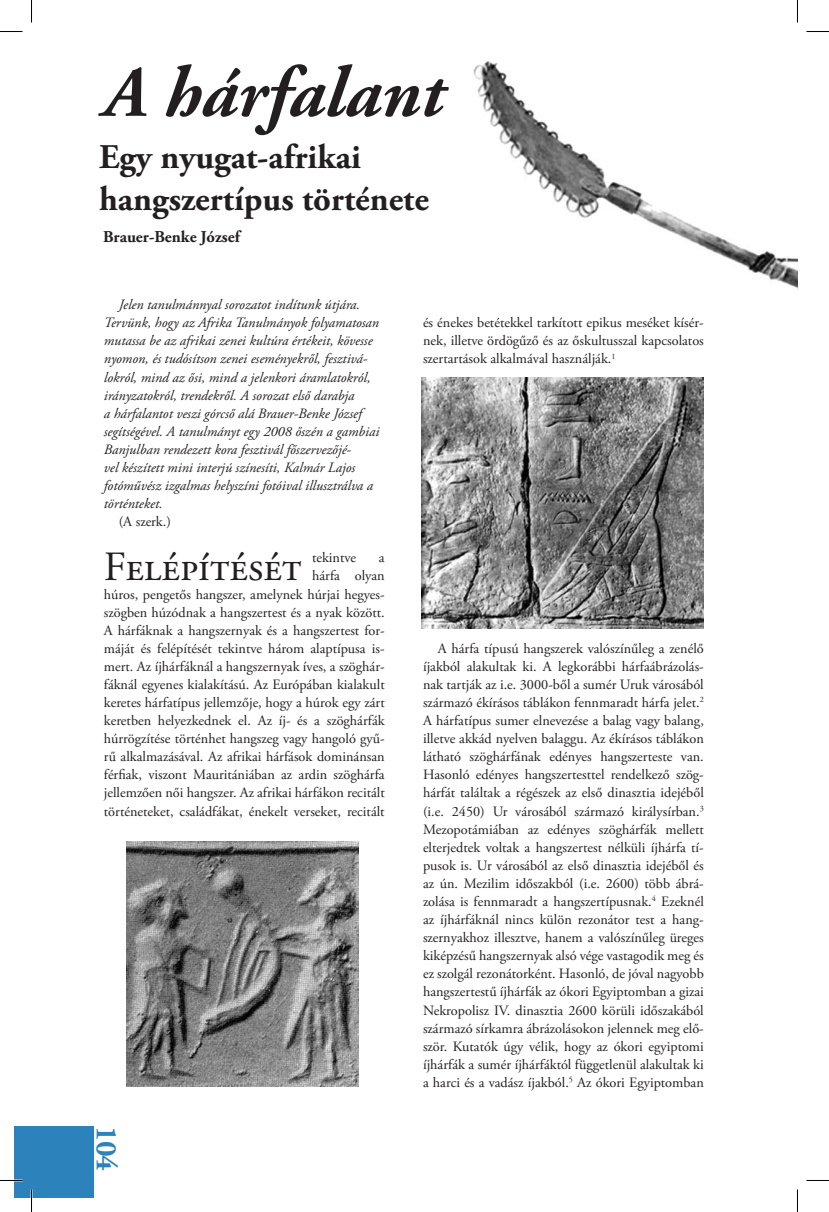
<style>
.page{position:relative;width:829px;height:1212px;background:#fff}
.page>*{position:absolute;margin:0;border:0;box-sizing:border-box;transform-origin:0 0}
.t1{font:italic 700 72px "Adobe Garamond Pro";color:#231f20}
.t2{font:41.55px "Adobe Garamond Pro";color:#231f20}
.t3{font:700 34.5px/41.4px "Adobe Garamond Pro";color:#231f20}
.t4{font:700 30px "Adobe Garamond Pro";color:#2c82bb}
.t5{font:700 16.5px "Adobe Garamond Pro";color:#231f20}
.t6{font:14.25px/18px "Adobe Garamond Pro";color:#231f20;text-align:justify}
.t7{font:italic 14.25px/18px "Adobe Garamond Pro";color:#231f20}
</style>
<div class="page">
<div style="left:14px;top:1125px;width:80px;height:72px;background:#2c82bb"></div>
<img style="left:473px;top:61px;width:324px;height:416px">
<img style="left:126px;top:841px;width:233px;height:244px">
<img style="left:421px;top:377px;width:282px;height:251px">
<svg style="left:0;top:31px;width:22px;height:1px"></svg>
<svg style="left:806px;top:31px;width:22px;height:1px"></svg>
<svg style="left:31px;top:0;width:1px;height:22px"></svg>
<svg style="left:31px;top:1189px;width:1px;height:22px"></svg>
<svg style="left:797px;top:0;width:1px;height:22px"></svg>
<svg style="left:797px;top:1189px;width:1px;height:22px"></svg>
<h1 class="t1" style="left:104px;top:51px;width:347px">A hárfalant</h1>
<h3 class="t3" style="left:99px;top:137px;width:331px">Egy nyugat-afrikai hangszertípus története</h3>
<p class="t5" style="left:103px;top:227px;width:138px">Brauer-Benke József</p>
<p class="t7" style="left:104px;top:296px;width:277px;text-indent:15px">Jelen tanulmánnyal sorozatot indítunk útjára.<br>Tervünk, hogy az Afrika Tanulmányok folyamatosan mutassa be az afrikai zenei kultúra értékeit, kövesse nyomon, és tudósítson zenei eseményekről, fesztivá&shy;lokról, mind az ősi, mind a jelenkori áramlatokról, irányzatokról, trendekről. A sorozat első darabja<br>a hárfalantot veszi górcső alá Brauer-Benke József segítségével. A tanulmányt egy 2008 őszén a gambiai Banjulban rendezett kora fesztivál főszervezőjé-<br>vel készített mini interjú színesíti, Kalmár Lajos fotóművész izgalmas helyszíni fotóival illusztrálva a történteket.</p>
<p class="t6" style="left:119px;top:513px;width:54px">(A szerk.)</p>
<h2 class="t2" style="left:104px;top:542px;width:192px">Felépítését</h2>
<p class="t6" style="left:312px;top:549px;width:46px">tekintve</p>
<p class="t6" style="left:104px;top:549px;width:282px;text-align:right">a<br>hárfa olyan<br>húros, pengetős hangszer, amelynek húrjai hegyes&shy;szögben húzódnak a hangszertest és a nyak között.<br>A hárfáknak a hangszernyak és a hangszertest for&shy;máját és felépítését tekintve három alaptípusa is&shy;mert. Az íjhárfáknál a hangszernyak íves, a szöghár&shy;fáknál egyenes kialakítású. Az Európában kialakult keretes hárfatípus jellemzője, hogy a húrok egy zárt keretben helyezkednek el. Az íj- és a szöghárfák húrrögzítése történhet hangszeg vagy hangoló gyű&shy;rű alkalmazásával. Az afrikai hárfások dominánsan férfiak, viszont Mauritániában az ardin szöghárfa jellemzően női hangszer. Az afrikai hárfákon recitált történeteket, családfákat, énekelt verseket, recitált</p>
<h3 class="t4" style="left:124px;top:1125px;width:46px;rotate:90deg">104</h3>
<p class="t6" style="left:423px;top:314px;width:282px">és énekes betétekkel tarkított epikus meséket kísér&shy;nek, illetve ördögűző és az őskultusszal kapcsolatos szertartások alkalmával használják.<sup>1</sup></p>
<p class="t6" style="left:423px;top:639px;width:282px;text-indent:15px">A hárfa típusú hangszerek valószínűleg a zenélő íjakból alakultak ki. A legkorábbi hárfaábrázolás&shy;nak tartják az i.e. 3000-ből a sumér Uruk városából származó ékírásos táblákon fennmaradt hárfa jelet.<sup>2<br></sup>A hárfatípus sumer elnevezése a balag vagy balang, illetve akkád nyelven balaggu. Az ékírásos táblákon látható szöghárfának edényes hangszerteste van.<br>Hasonló edényes hangszertesttel rendelkező szög&shy;hárfát találtak a régészek az első dinasztia idejéből (i.e. 2450) Ur városából származó királysírban.<sup>3<br></sup>Mezopotámiában az edényes szöghárfák mellett elterjedtek voltak a hangszertest nélküli íjhárfa tí&shy;pusok is. Ur városából az első dinasztia idejéből és az ún. Mezilim időszakból (i.e. 2600) több ábrá&shy;zolása is fennmaradt a hangszertípusnak.<sup>4</sup> Ezeknél az íjhárfáknál nincs külön rezonátor test a hang&shy;szernyakhoz illesztve, hanem a valószínűleg üreges kiképzésű hangszernyak alsó vége vastagodik meg és ez szolgál rezonátorként. Hasonló, de jóval nagyobb hangszertestű íjhárfák az ókori Egyiptomban a gizai Nekropolisz IV. dinasztia 2600 körüli időszakából származó sírkamra ábrázolásokon jelennek meg elő&shy;ször. Kutatók úgy vélik, hogy az ókori egyiptomi íjhárfák a sumér íjhárfáktól függetlenül alakultak ki a harci és a vadász íjakból.<sup>5</sup> Az ókori Egyiptomban</p>
</div>
